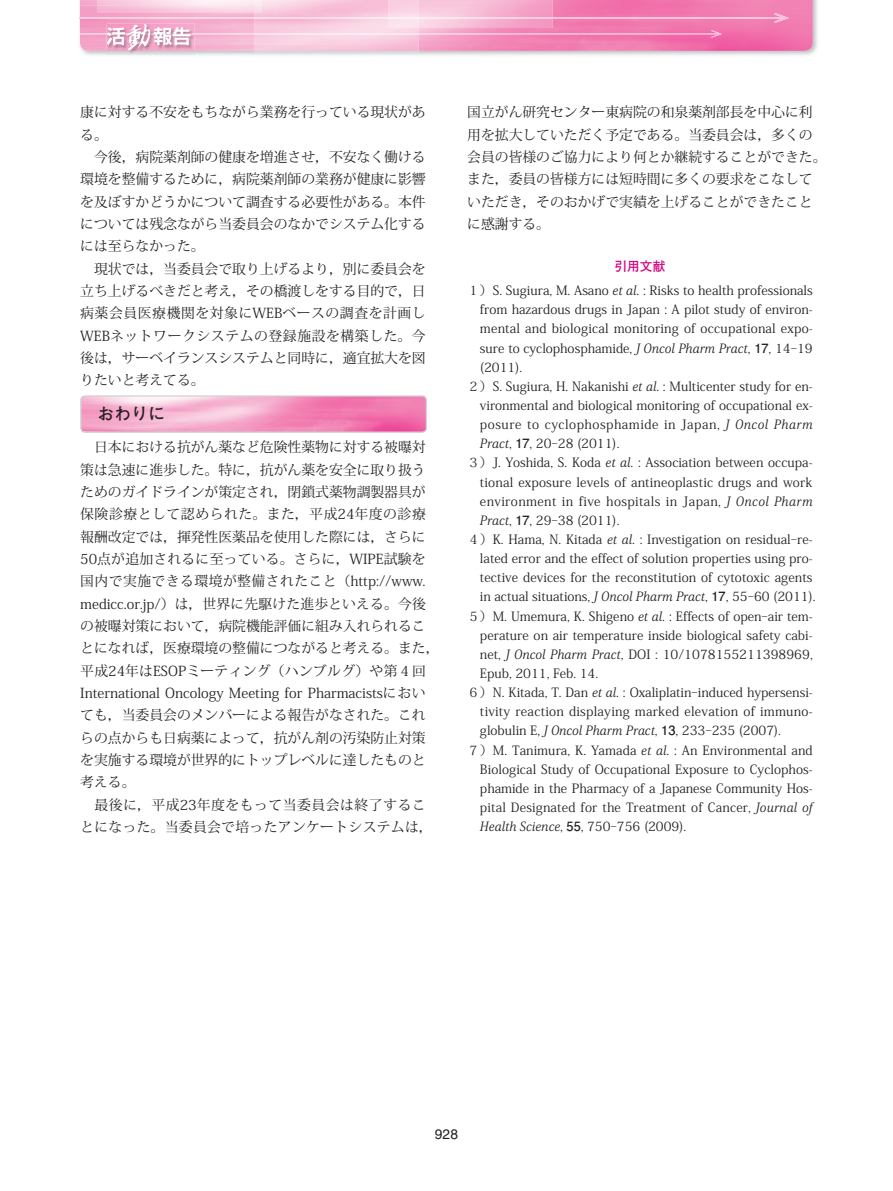
<style>
.page{position:relative;width:893px;height:1191px;background:#fff}
.page>*{position:absolute;margin:0;border:0;box-sizing:border-box;transform-origin:0 0}
.t1{font:700 16.95px "Futo Go B101 Pro";color:#231f20}
.t2{font:13.8px/22.4px "Koz Min Pro";color:#231f20}
.t3{font:13.8px "Helvetica";color:#231f20}
.t4{font:12.75px "Koz Min Pro";color:#231f20}
.t5{font:12.75px "Koz Min Pro";letter-spacing:.02em;color:#231f20}
.t6{font:12.75px "Koz Min Pro";letter-spacing:.03em;color:#231f20}
.t7{font:12.75px "Koz Min Pro";letter-spacing:.04em;color:#231f20}
.t8{font:700 12.75px "Futo Go B101 Pro";color:#d6017f}
.s1{font-family:"Futo Go B101 Pro";font-weight:700}
.s2{font-family:"Ryumin Pro";font-weight:300}
</style>
<div class="page">
<img style="left:82px;top:397px;width:343px;height:34px">
<div style="left:80px;top:395px;width:347px;height:38px;border:1px solid #d1d2d4;border-radius:4px"></div>
<img style="left:79px;top:0;width:739px;height:55px">
<img style="left:80px;top:0;width:733px;height:51px">
<img style="left:80px;top:33px;width:631px;height:1px">
<svg style="left:711px;top:30px;width:11px;height:8px"></svg>
<img style="left:552px;top:17px;width:222px;height:2px">
<img style="left:80px;top:17px;width:175px;height:2px">
<img style="left:774px;top:13px;width:15px;height:10px">
<img style="left:255px;top:0;width:134px;height:19px">
<img style="left:255px;top:19px;width:163px;height:33px">
<img style="left:255px;top:33px;width:163px;height:1px">
<img style="left:389px;top:0;width:163px;height:28px">
<img style="left:97px;top:0;width:158px;height:13px">
<svg style="left:255px;top:0;width:6px;height:13px"></svg>
<img style="left:107px;top:24px;width:88px;height:31px">
<svg style="left:107px;top:24px;width:84px;height:27px"></svg>
<p class="t2" style="left:80px;top:101px;width:347px">康に対する不安をもちながら業務を行っている現状がある。<br>　今後，病院薬剤師の健康を増進させ，不安なく働ける環境を整備するために，病院薬剤師の業務が健康に影響を及ぼすかどうかについて調査する必要性がある。本件については残念ながら当委員会のなかでシステム化するには至らなかった。<br>　現状では，当委員会で取り上げるより，別に委員会を立ち上げるべきだと考え，その橋渡しをする目的で，日病薬会員医療機関を対象にWEBベースの調査を計画し<br>WEBネットワークシステムの登録施設を構築した。今後は，サーベイランスシステムと同時に，適宜拡大を図りたいと考えてる。</p>
<h1 class="t1" style="left:97px;top:400px;width:70px">おわりに</h1>
<p class="t2" style="left:80px;top:436px;width:361px">　日本における抗がん薬など危険性薬物に対する被曝対策は急速に進歩した。特に，抗がん薬を安全に取り扱うためのガイドラインが策定され，閉鎖式薬物調製器具が保険診療として認められた。また，平成24年度の診療報酬改定では，揮発性医薬品を使用した際には，さらに<br>50点が追加されるに至っている。さらに，WIPE試験を国内で実施できる環境が整備されたこと（http://www. medicc.or.jp/）は，世界に先駆けた進歩といえる。今後の被曝対策において，病院機能評価に組み入れられることになれば，医療環境の整備につながると考える。また，平成24年はESOPミーティング（ハンブルグ）や第４回<br>International Oncology Meeting for Pharmacistsにおいても，当委員会のメンバーによる報告がなされた。これらの点からも日病薬によって，抗がん剤の汚染防止対策を実施する環境が世界的にトップレベルに達したものと考える。<br>　最後に，平成23年度をもって当委員会は終了することになった。当委員会で培ったアンケートシステムは，</p>
<p class="t2" style="left:467px;top:101px;width:361px">国立がん研究センター東病院の和泉薬剤部長を中心に利用を拡大していただく予定である。当委員会は，多くの会員の皆様のご協力により何とか継続することができた。また，委員の皆様方には短時間に多くの要求をこなしていただき，そのおかげで実績を上げることができたことに感謝する。</p>
<p class="t8" style="left:614px;top:256px;width:53px">引用文献</p>
<p class="t4" style="left:467px;top:281px;width:347px">１）S. Sugiura, M. Asano et al. : Risks to health professionals</p>
<p class="t4" style="left:480px;top:300px;width:334px">from hazardous drugs in Japan : A pilot study of environ-</p>
<p class="t4" style="left:480px;top:320px;width:334px">mental and biological monitoring of occupational expo-</p>
<p class="t4" style="left:480px;top:339px;width:334px">sure to cyclophosphamide, J Oncol Pharm Pract, <span class="s1">17</span>, 14<span class="s2">-</span>19</p>
<p class="t4" style="left:480px;top:358px;width:44px">(2011).</p>
<p class="t4" style="left:467px;top:377px;width:347px">２）S. Sugiura, H. Nakanishi et al. : Multicenter study for en-</p>
<p class="t4" style="left:480px;top:396px;width:334px">vironmental and biological monitoring of occupational ex-</p>
<p class="t7" style="left:480px;top:415px;width:334px">posure to cyclophosphamide in Japan, J Oncol Pharm</p>
<p class="t4" style="left:480px;top:434px;width:141px">Pract, <span class="s1">17</span>, 20<span class="s2">-</span>28 (2011).</p>
<p class="t4" style="left:467px;top:454px;width:347px">３）J. Yoshida, S. Koda et al. : Association between occupa-</p>
<p class="t4" style="left:480px;top:473px;width:334px">tional exposure levels of antineoplastic drugs and work</p>
<p class="t6" style="left:480px;top:492px;width:334px">environment in five hospitals in Japan, J Oncol Pharm</p>
<p class="t4" style="left:480px;top:511px;width:141px">Pract, <span class="s1">17</span>, 29<span class="s2">-</span>38 (2011).</p>
<p class="t4" style="left:467px;top:530px;width:347px">４）K. Hama, N. Kitada et al. : Investigation on residual<span class="s2">-</span>re-</p>
<p class="t4" style="left:480px;top:549px;width:334px">lated error and the effect of solution properties using pro-</p>
<p class="t4" style="left:480px;top:568px;width:334px">tective devices for the reconstitution of cytotoxic agents</p>
<p class="t4" style="left:480px;top:587px;width:337px">in actual situations, J Oncol Pharm Pract, <span class="s1">17</span>, 55<span class="s2">-</span>60 (2011).</p>
<p class="t4" style="left:467px;top:607px;width:347px">５）M. Umemura, K. Shigeno et al. : Effects of open<span class="s2">-</span>air tem-</p>
<p class="t4" style="left:480px;top:626px;width:334px">perature on air temperature inside biological safety cabi-</p>
<p class="t4" style="left:480px;top:645px;width:334px">net, J Oncol Pharm Pract, DOI : 10/1078155211398969,</p>
<p class="t4" style="left:480px;top:664px;width:120px">Epub, 2011, Feb. 14.</p>
<p class="t4" style="left:467px;top:683px;width:347px">６）N. Kitada, T. Dan et al. : Oxaliplatin<span class="s2">-</span>induced hypersensi-</p>
<p class="t5" style="left:480px;top:702px;width:334px">tivity reaction displaying marked elevation of immuno-</p>
<p class="t4" style="left:480px;top:721px;width:303px">globulin E, J Oncol Pharm Pract, <span class="s1">13</span>, 233<span class="s2">-</span>235 (2007).</p>
<p class="t4" style="left:467px;top:741px;width:347px">７）M. Tanimura, K. Yamada et al. : An Environmental and</p>
<p class="t4" style="left:480px;top:760px;width:334px">Biological Study of Occupational Exposure to Cyclophos-</p>
<p class="t4" style="left:480px;top:779px;width:334px">phamide in the Pharmacy of a Japanese Community Hos-</p>
<p class="t4" style="left:480px;top:798px;width:335px">pital Designated for the Treatment of Cancer, Journal of</p>
<p class="t4" style="left:480px;top:817px;width:208px">Health Science, <span class="s1">55</span>, 750<span class="s2">-</span>756 (2009).</p>
<p class="t3" style="left:435px;top:1126px;width:25px">928</p>
</div>
